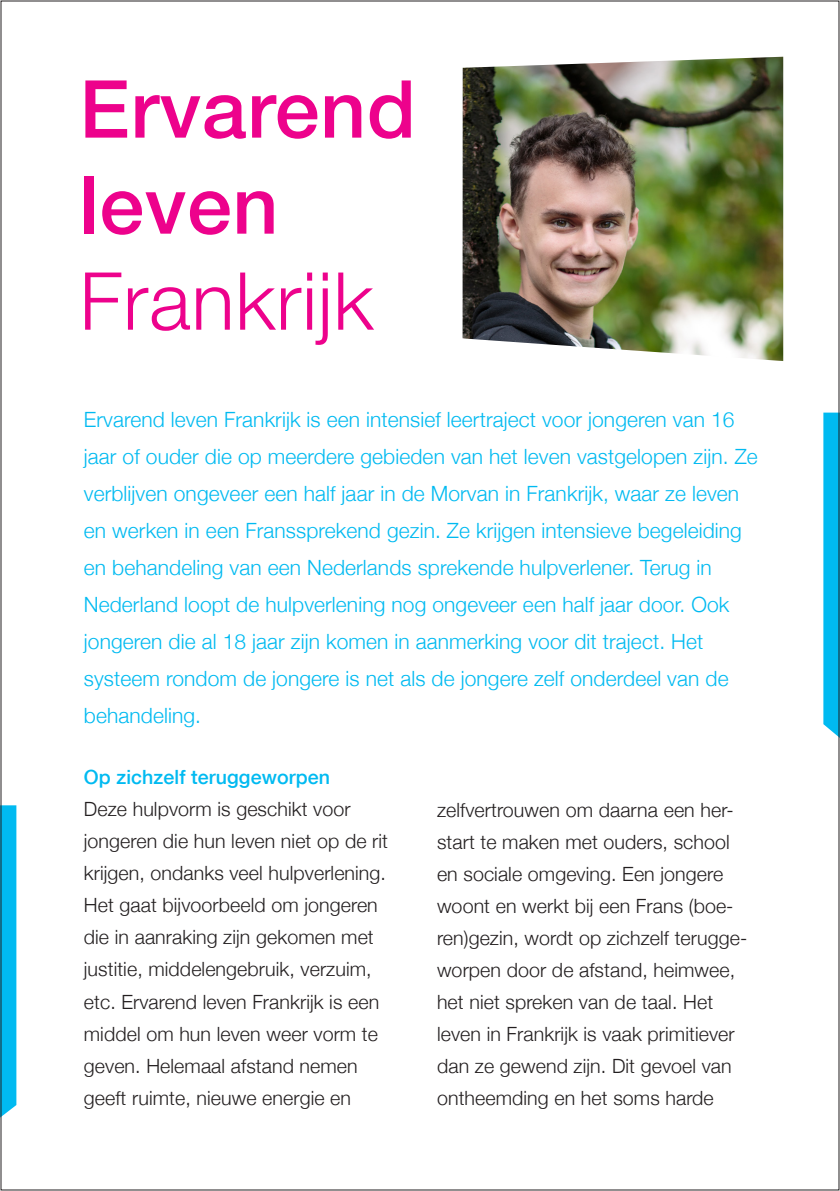
<style>
.page{position:relative;width:840px;height:1191px;background:#fff}
.page>*{position:absolute;margin:0;border:0;box-sizing:border-box;transform-origin:0 0}
.t1{font:500 80px "Helvetica Neue";letter-spacing:.01em;color:#ed028c}
.t2{font:300 80px "Helvetica Neue";letter-spacing:.01em;color:#ed028c}
.t3{font:300 21px/37px "Helvetica Neue";letter-spacing:.005em;color:#00baf1}
.t4{font:300 19.6px/32px "Helvetica Neue";letter-spacing:.005em;color:#231f20}
.t5{font:500 19.6px "Helvetica Neue";letter-spacing:.005em;color:#00baf1}
</style>
<div class="page">
<img style="left:462px;top:57px;width:320px;height:304px">
<div style="left:2px;top:805px;width:14px;height:311px;background:#00baf1"></div>
<svg style="left:823px;top:412px;width:14px;height:324px"></svg>
<p class="t1" style="left:79px;top:61px;width:338px">Ervarend</p>
<p class="t1" style="left:79px;top:157px;width:200px">leven</p>
<p class="t2" style="left:79px;top:252px;width:295px">Frankrijk</p>
<p class="t3" style="left:84px;top:401px;width:675px">Ervarend leven Frankrijk is een intensief leertraject voor jongeren van 16 jaar of ouder die op meerdere gebieden van het leven vastgelopen zijn. Ze verblijven ongeveer een half jaar in de Morvan in Frankrijk, waar ze leven en werken in een Franssprekend gezin. Ze krijgen intensieve begeleiding en behandeling van een Nederlands sprekende hulpverlener. Terug in Nederland loopt de hulpverlening nog ongeveer een half jaar door. Ook jongeren die al 18 jaar zijn komen in aanmerking voor dit traject. Het systeem rondom de jongere is net als de jongere zelf onderdeel van de behandeling.</p>
<p class="t5" style="left:84px;top:765px;width:247px">Op zichzelf teruggeworpen</p>
<p class="t4" style="left:84px;top:793px;width:305px">Deze hulpvorm is geschikt voor jongeren die hun leven niet op de rit krijgen, ondanks veel hulpverlening.<br>Het gaat bijvoorbeeld om jongeren die in aanraking zijn gekomen met justitie, middelengebruik, verzuim, etc. Ervarend leven Frankrijk is een middel om hun leven weer vorm te geven. Helemaal afstand nemen geeft ruimte, nieuwe energie en</p>
<p class="t4" style="left:437px;top:793px;width:311px">zelfvertrouwen om daarna een her&shy;start te maken met ouders, school en sociale omgeving. Een jongere woont en werkt bij een Frans (boe&shy;ren)gezin, wordt op zichzelf terugge&shy;worpen door de afstand, heimwee, het niet spreken van de taal. Het leven in Frankrijk is vaak primitiever dan ze gewend zijn. Dit gevoel van ontheemding en het soms harde</p>
</div>
